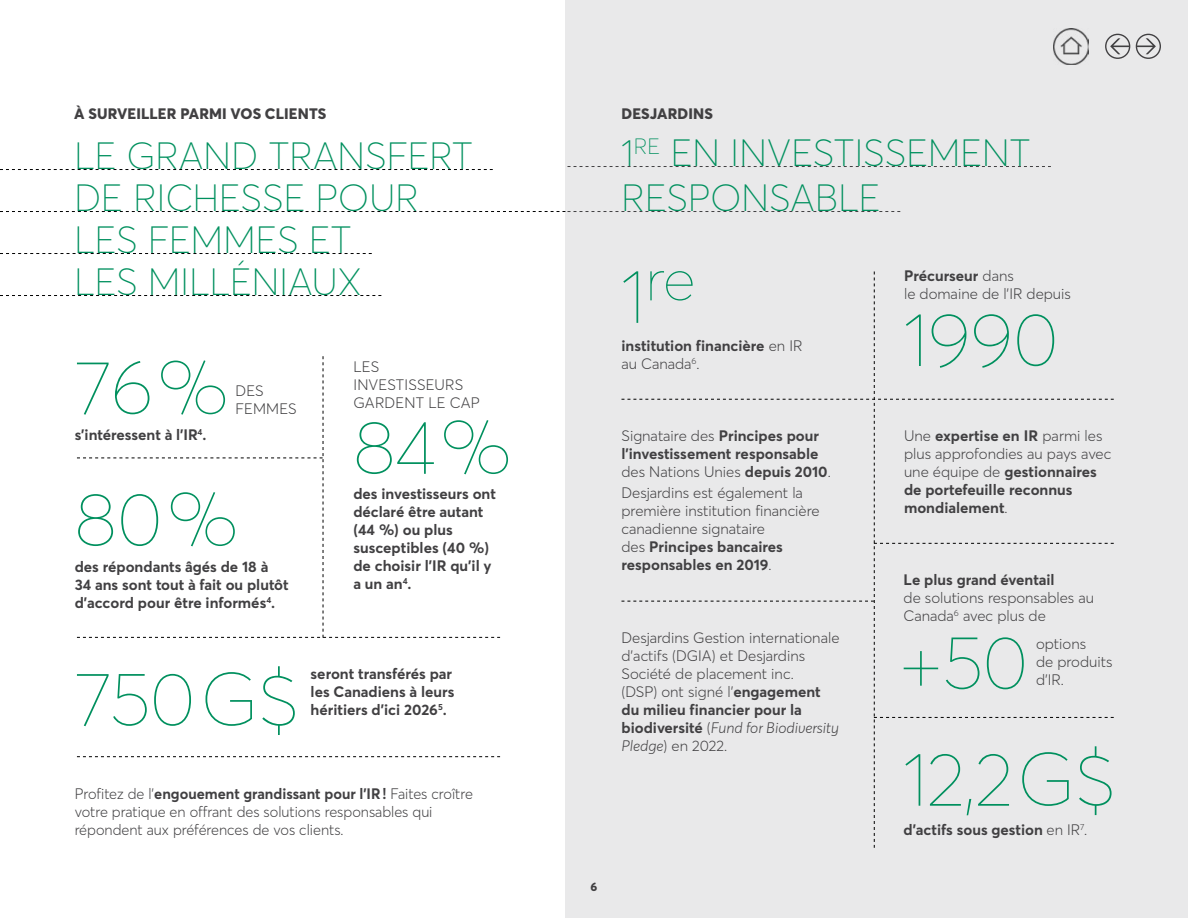
<style>
.page{position:relative;width:1188px;height:918px;background:#fff}
.page>*{position:absolute;margin:0;border:0;box-sizing:border-box;transform-origin:0 0}
.stats_1{font:100 75px "Desjardins Sans";color:#00905e}
.stats_1-2{font:100 60px "Desjardins Sans";color:#00905e}
.Txt_titre_vert_souli{font:100 37.5px "Desjardins Sans";letter-spacing:.01em;color:#00905e}
.Txt_courant{font:300 15px/18px "Desjardins Sans";color:#414042}
.Txt_courant-2{font:700 15px/18px "Desjardins Sans";color:#414042}
.surtitre{font:800 15px "Desjardins Sans";letter-spacing:.01em;color:#414042}
.t1{font:800 12px "Desjardins Sans";color:#414042}
.s1{font-weight:700}
.s2{font-size:75px}
.s3{font-weight:300}
.s4{font-style:italic}
</style>
<div class="page">
<div style="left:565px;top:0;width:623px;height:918px;background:#e9e9ea"></div>
<svg style="left:0;top:169px;width:493px;height:1px"></svg>
<svg style="left:0;top:253px;width:372px;height:1px"></svg>
<svg style="left:0;top:295px;width:381px;height:1px"></svg>
<svg style="left:567px;top:166px;width:484px;height:1px"></svg>
<svg style="left:0;top:211px;width:900px;height:1px"></svg>
<svg style="left:77px;top:356px;width:423px;height:282px"></svg>
<svg style="left:77px;top:756px;width:423px;height:1px"></svg>
<svg style="left:621px;top:272px;width:493px;height:576px"></svg>
<svg style="left:1137px;top:38px;width:19px;height:16px"></svg>
<div style="left:1136px;top:34px;width:25px;height:25px;border:1px solid #414042;border-radius:50%"></div>
<svg style="left:1110px;top:38px;width:19px;height:16px"></svg>
<div style="left:1105px;top:34px;width:25px;height:25px;border:1px solid #414042;border-radius:50%"></div>
<img style="left:1053px;top:29px;width:35px;height:35px">
<p class="surtitre" style="left:74px;top:105px;width:254px">À SURVEILLER PARMI VOS CLIENTS</p>
<p class="Txt_titre_vert_souli" style="left:74px;top:133px;width:400px">LE GRAND TRANSFERT</p>
<p class="Txt_titre_vert_souli" style="left:74px;top:175px;width:346px">DE RICHESSE POUR</p>
<p class="Txt_titre_vert_souli" style="left:74px;top:217px;width:279px">LES FEMMES ET</p>
<p class="Txt_titre_vert_souli" style="left:74px;top:259px;width:288px">LES MILLÉNIAUX</p>
<p class="stats_1" style="left:75px;top:343px;width:155px">76%</p>
<p class="Txt_courant-2" style="left:75px;top:425px;width:133px">s’intéressent à l’IR<sup>4</sup>.</p>
<p class="Txt_courant" style="left:236px;top:382px;width:63px">DES<br>FEMMES</p>
<p class="stats_1" style="left:75px;top:474px;width:165px">80%</p>
<p class="Txt_courant-2" style="left:75px;top:557px;width:215px">des répondants âgés de 18 à<br>34 ans sont tout à fait ou plutôt d’accord pour être informés<sup>4</sup>.</p>
<p class="Txt_courant" style="left:353px;top:358px;width:128px">LES<br>INVESTISSEURS<br>GARDENT LE CAP</p>
<p class="stats_1" style="left:353px;top:402px;width:160px">84%</p>
<p class="Txt_courant-2" style="left:353px;top:485px;width:144px">des investisseurs ont déclaré être autant (44 %) ou plus susceptibles (40 %) de choisir l’IR qu’il y a un an<sup>4</sup>.</p>
<p class="stats_1" style="left:75px;top:654px;width:225px">750G$</p>
<p class="Txt_courant-2" style="left:311px;top:665px;width:145px">seront transférés par les Canadiens à leurs héritiers d’ici 2026<sup>5</sup>.</p>
<p class="Txt_courant" style="left:75px;top:784px;width:400px">Profitez de l’<span class="s1">engouement grandissant pour l’IR !</span> Faites croître votre pratique en offrant des solutions responsables qui répondent aux préférences de vos clients.</p>
<p class="t1" style="left:591px;top:880px;width:8px">6</p>
<p class="surtitre" style="left:622px;top:105px;width:93px">DESJARDINS</p>
<p class="Txt_titre_vert_souli" style="left:621px;top:130px;width:411px">1<sup>RE</sup> EN INVESTISSEMENT</p>
<p class="Txt_titre_vert_souli" style="left:622px;top:175px;width:260px">RESPONSABLE</p>
<p class="stats_1-2" style="left:621px;top:243px;width:75px"><span class="s2">1</span>re</p>
<p class="Txt_courant-2" style="left:621px;top:336px;width:183px">institution financière <span class="s3">en IR au Canada</span><sup>6</sup><span class="s3">.</span></p>
<p class="Txt_courant-2" style="left:622px;top:427px;width:211px"><span class="s3">Signataire des</span> Principes pour l’investissement responsable <span class="s3">des Nations Unies</span> depuis 2010<span class="s3">.</span></p>
<p class="Txt_courant" style="left:622px;top:484px;width:200px">Desjardins est également la première institution financière canadienne signataire<br>des <span class="s1">Principes bancaires responsables en 2019</span>.</p>
<p class="Txt_courant" style="left:622px;top:629px;width:219px">Desjardins Gestion internationale d’actifs (DGIA) et Desjardins<br>Société de placement inc.<br>(DSP) ont signé l’<span class="s1">engagement du milieu financier pour la biodiversité</span> (<span class="s4">Fund for Biodiversity<br>Pledge</span>) en 2022.</p>
<p class="Txt_courant" style="left:904px;top:267px;width:168px"><span class="s1">Précurseur</span> dans<br>le domaine de l’IR depuis</p>
<p class="stats_1" style="left:904px;top:294px;width:156px">1990</p>
<p class="Txt_courant-2" style="left:904px;top:427px;width:209px"><span class="s3">Une</span> expertise en IR <span class="s3">parmi les plus approfondies au pays avec une équipe de</span> gestionnaires de portefeuille reconnus mondialement<span class="s3">.</span></p>
<p class="Txt_courant" style="left:904px;top:571px;width:192px"><span class="s1">Le plus grand éventail<br></span>de solutions responsables au<br>Canada<sup>6</sup> avec plus de</p>
<p class="stats_1" style="left:899px;top:618px;width:130px">+50</p>
<p class="Txt_courant" style="left:1036px;top:635px;width:78px">options<br>de produits d’IR.</p>
<p class="stats_1" style="left:904px;top:734px;width:213px">12,2G$</p>
<p class="Txt_courant-2" style="left:904px;top:821px;width:185px">d’actifs sous gestion <span class="s3">en IR</span><sup>7</sup><span class="s3">.</span></p>
</div>
